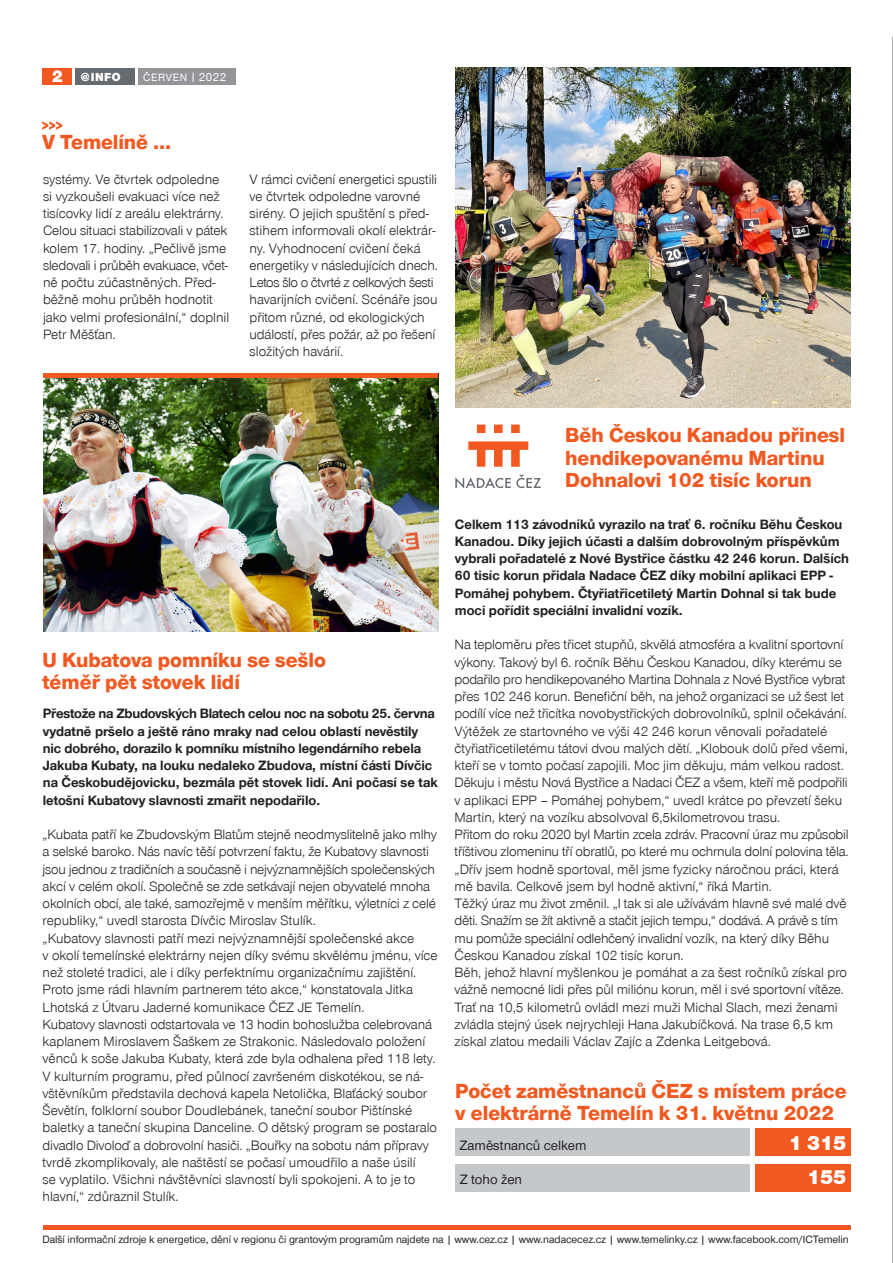
<style>
.page{position:relative;width:893px;height:1263px;background:#fff}
.page>*{position:absolute;margin:0;border:0;box-sizing:border-box;transform-origin:0 0}
.titulek_16{font:800 21px/22.5px "Nimbus CEZ";color:#f15921}
._00_text{font:900 21px "Nimbus CEZ";color:#fff}
.ramecek_nadpis{font:900 17.25px "Nimbus CEZ";color:#fff}
._00_text-2{font:13.95px/17.2px "Nimbus CEZ";letter-spacing:-.005em;color:#231f20}
._00_text-3{font:700 13.95px/17.2px "Nimbus CEZ";color:#231f20}
._00_text-4{font:500 13.95px "Nimbus CEZ";color:#231f20}
.Pruh_text{font:900 12px "Nimbus CEZ";color:#fff}
.tiráž{font:500 10.95px "Nimbus CEZ";letter-spacing:-.005em;color:#231f20}
.Pruh_text-2{font:500 10.95px "Nimbus CEZ";letter-spacing:.05em;color:#fff}
.s1{font-size:12px}
</style>
<div class="page">
<hr style="left:892px;top:37px;width:1px;height:1226px;background:#636366">
<div style="left:43px;top:68px;width:29px;height:17px;background:#f15921"></div>
<div style="left:138px;top:68px;width:98px;height:17px;background:#939598"></div>
<div style="left:75px;top:68px;width:60px;height:17px;background:#666b70"></div>
<svg style="left:455px;top:474px;width:86px;height:15px"></svg>
<svg style="left:468px;top:425px;width:60px;height:42px"></svg>
<img style="left:43px;top:378px;width:395px;height:253px">
<hr style="left:43px;top:1225px;width:807px;height:4px;background:#f15921">
<img style="left:455px;top:68px;width:395px;height:340px">
<svg style="left:42px;top:121px;width:20px;height:9px"></svg>
<div style="left:43px;top:373px;width:395px;height:5px;background:#f15921"></div>
<div style="left:455px;top:1128px;width:295px;height:28px;background:#c4c8cb"></div>
<div style="left:755px;top:1128px;width:95px;height:28px;background:#f15921"></div>
<div style="left:455px;top:1164px;width:295px;height:27px;background:#c4c8cb"></div>
<div style="left:755px;top:1164px;width:95px;height:27px;background:#f15921"></div>
<p class="ramecek_nadpis" style="left:52px;top:66px;width:12px">2</p>
<p class="Pruh_text" style="left:81px;top:70px;width:41px">@INFO</p>
<p class="Pruh_text-2" style="left:143px;top:71px;width:84px">ČERVEN | <span class="s1">2022</span></p>
<p class="titulek_16" style="left:42px;top:131px;width:131px">V Temelíně ...</p>
<p class="_00_text-2" style="left:43px;top:170px;width:188px">systémy. Ve čtvrtek odpoledne si vyzkoušeli evakuaci více než tisícovky lidí z areálu elektrárny.<br>Celou situaci stabilizovali v pátek kolem 17. hodiny. „Pečlivě jsme sledovali i průběh evakuace, včet&shy;ně počtu zúčastněných. Před&shy;běžně mohu průběh hodnotit jako velmi profesionální,“ doplnil<br>Petr Měšťan.</p>
<p class="_00_text-2" style="left:250px;top:170px;width:190px">V rámci cvičení energetici spustili ve čtvrtek odpoledne varovné sirény. O jejich spuštění s před&shy;stihem informovali okolí elektrár&shy;ny. Vyhodnocení cvičení čeká energetiky v následujících dnech.<br>Letos šlo o čtvrté z celkových šesti havarijních cvičení. Scénáře jsou přitom různé, od ekologických událostí, přes požár, až po řešení složitých havárií.</p>
<p class="titulek_16" style="left:43px;top:648px;width:285px">U Kubatova pomníku se sešlo téměř pět stovek lidí</p>
<p class="_00_text-3" style="left:43px;top:705px;width:396px">Přestože na Zbudovských Blatech celou noc na sobotu 25. června vydatně pršelo a ještě ráno mraky nad celou oblastí nevěstily nic dobrého, dorazilo k pomníku místního legendárního rebela Jakuba Kubaty, na louku nedaleko Zbudova, místní části Dívčic na Českobudějovicku, bezmála pět stovek lidí. Ani počasí se tak letošní Kubatovy slavnosti zmařit nepodařilo.</p>
<p class="_00_text-2" style="left:43px;top:826px;width:397px">„Kubata patří ke Zbudovským Blatům stejně neodmyslitelně jako mlhy a selské baroko. Nás navíc těší potvrzení faktu, že Kubatovy slavnosti jsou jednou z tradičních a současně i nejvýznamnějších společenských akcí v celém okolí. Společně se zde setkávají nejen obyvatelé mnoha okolních obcí, ale také, samozřejmě v menším měřítku, výletníci z celé republiky,“ uvedl starosta Dívčic Miroslav Stulík.<br>„Kubatovy slavnosti patří mezi nejvýznamnější společenské akce<br>v okolí temelínské elektrárny nejen díky svému skvělému jménu, více než stoleté tradici, ale i díky perfektnímu organizačnímu zajištění.<br>Proto jsme rádi hlavním partnerem této akce,“ konstatovala Jitka Lhotská z Útvaru Jaderné komunikace ČEZ JE Temelín.</p>
<p class="_00_text-2" style="left:43px;top:1016px;width:396px">Kubatovy slavnosti odstartovala ve 13 hodin bohoslužba celebrovaná kaplanem Miroslavem Šaškem ze Strakonic. Následovalo položení věnců k soše Jakuba Kubaty, která zde byla odhalena před 118 lety.<br>V kulturním programu, před půlnocí završeném diskotékou, se ná&shy;vštěvníkům představila dechová kapela Netolička, Blaťácký soubor Ševětín, folklorní soubor Doudlebánek, taneční soubor Pištínské baletky a taneční skupina Danceline. O dětský program se postaralo divadlo Divoloď a dobrovolní hasiči. „Bouřky na sobotu nám přípravy tvrdě zkomplikovaly, ale naštěstí se počasí umoudřilo a naše úsilí<br>se vyplatilo. Všichni návštěvníci slavností byli spokojeni. A to je to hlavní,“ zdůraznil Stulík.</p>
<p class="titulek_16" style="left:565px;top:424px;width:281px">Běh Českou Kanadou přinesl hendikepovanému Martinu<br>Dohnalovi 102 tisíc korun</p>
<p class="_00_text-3" style="left:455px;top:515px;width:396px">Celkem 113 závodníků vyrazilo na trať 6. ročníku Běhu Českou Kanadou. Díky jejich účasti a dalším dobrovolným příspěvkům vybrali pořadatelé z Nové Bystřice částku 42 246 korun. Dalších 60 tisíc korun přidala Nadace ČEZ díky mobilní aplikaci EPP - Pomáhej pohybem. Čtyřiatřicetiletý Martin Dohnal si tak bude moci pořídit speciální invalidní vozík.</p>
<p class="_00_text-2" style="left:455px;top:636px;width:395px">Na teploměru přes třicet stupňů, skvělá atmosféra a kvalitní sportovní výkony. Takový byl 6. ročník Běhu Českou Kanadou, díky kterému se podařilo pro hendikepovaného Martina Dohnala z Nové Bystřice vybrat přes 102 246 korun. Benefiční běh, na jehož organizaci se už šest let podílí více než třicítka novobystřických dobrovolníků, splnil očekávání.<br>Výtěžek ze startovného ve výši 42 246 korun věnovali pořadatelé čtyřiatřicetiletému tátovi dvou malých dětí. „Klobouk dolů před všemi, kteří se v tomto počasí zapojili. Moc jim děkuju, mám velkou radost.<br>Děkuju i městu Nová Bystřice a Nadaci ČEZ a všem, kteří mě podpořili v aplikaci EPP – Pomáhej pohybem,“ uvedl krátce po převzetí šeku Martin, který na vozíku absolvoval 6,5kilometrovou trasu.</p>
<p class="_00_text-2" style="left:455px;top:826px;width:396px">Přitom do roku 2020 byl Martin zcela zdráv. Pracovní úraz mu způsobil tříštivou zlomeninu tří obratlů, po které mu ochrnula dolní polovina těla. „Dřív jsem hodně sportoval, měl jsme fyzicky náročnou práci, která mě bavila. Celkově jsem byl hodně aktivní,“ říká Martin.</p>
<p class="_00_text-2" style="left:455px;top:895px;width:393px">Těžký úraz mu život změnil. „I tak si ale užívávám hlavně své malé dvě děti. Snažím se žít aktivně a stačit jejich tempu,“ dodává. A právě s tím mu pomůže speciální odlehčený invalidní vozík, na který díky Běhu Českou Kanadou získal 102 tisíc korun.</p>
<p class="_00_text-2" style="left:455px;top:964px;width:394px">Běh, jehož hlavní myšlenkou je pomáhat a za šest ročníků získal pro vážně nemocné lidi přes půl miliónu korun, měl i své sportovní vítěze.<br>Trať na 10,5 kilometrů ovládl mezi muži Michal Slach, mezi ženami zvládla stejný úsek nejrychleji Hana Jakubíčková. Na trase 6,5 km získal zlatou medaili Václav Zajíc a Zdenka Leitgebová.</p>
<p class="titulek_16" style="left:455px;top:1080px;width:393px">Počet zaměstnanců ČEZ s místem práce v elektrárně Temelín k 31. květnu 2022</p>
<p class="_00_text-4" style="left:459px;top:1137px;width:129px">Zaměstnanců celkem</p>
<p class="_00_text" style="left:789px;top:1130px;width:59px">1 315</p>
<p class="_00_text-4" style="left:460px;top:1171px;width:64px">Z toho žen</p>
<p class="_00_text" style="left:807px;top:1165px;width:41px">155</p>
<p class="tiráž" style="left:43px;top:1233px;width:808px">Další informační zdroje k energetice, dění v regionu či grantovým programům najdete na | www.cez.cz | www.nadacecez.cz | www.temelinky.cz | www.facebook.com/ICTemelin</p>
</div>
